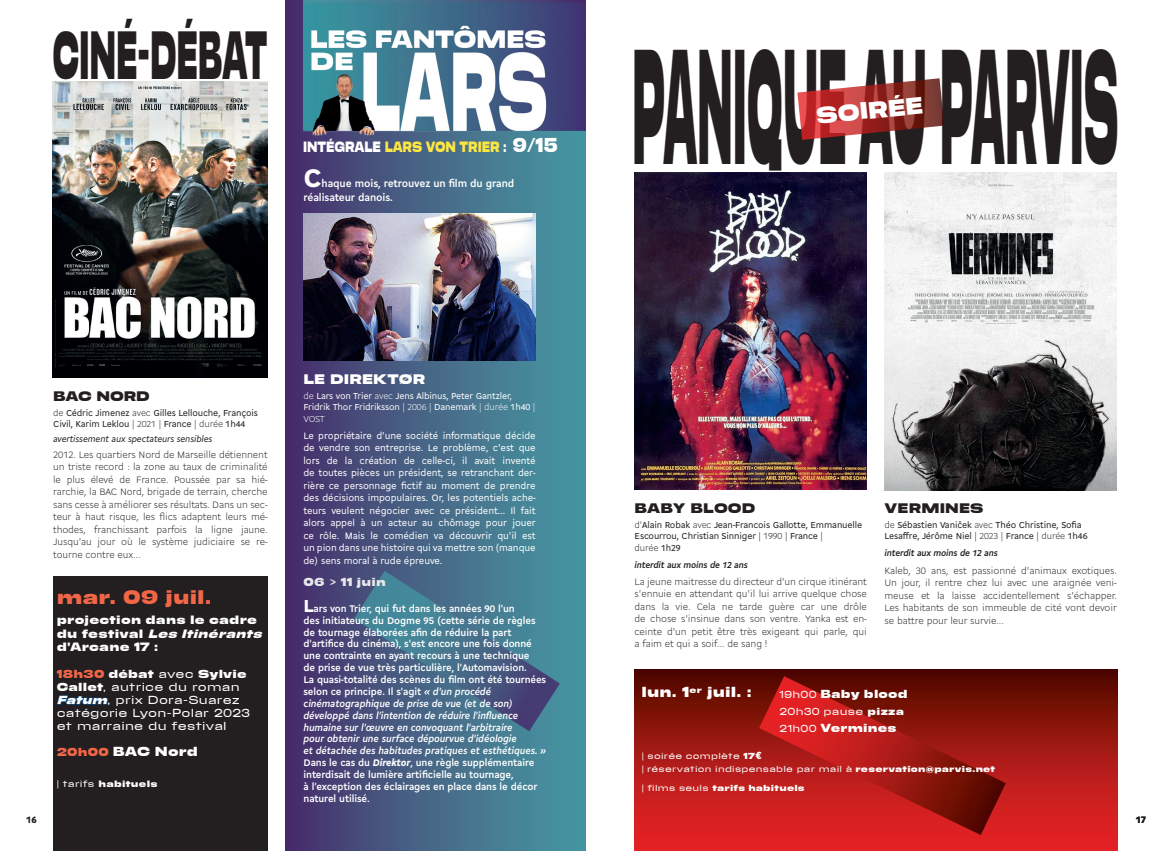
<style>
.page{position:relative;width:1170px;height:851px;background:#fff}
.page>*{position:absolute;margin:0;border:0;box-sizing:border-box;transform-origin:0 0}
.t1{font:900 140.12px "Media Sans Text Extended";letter-spacing:-.01em;color:#231f20;scale:.22 1}
.t2{font:900 58.5px "Media Sans Text Extended";letter-spacing:-.01em;color:#231f20;scale:.4 1}
.t3{font:900 27.5px "Cogito";color:#fff}
.t4{font:900 20.25px "Media Sans Text Extended";color:#fff;scale:.94 1}
.t5{font:900 17.25px "Media Sans Text Extended";color:#fff;scale:.81 1}
.TEXTE{font:900 16.88px "Media Sans Text Extended";letter-spacing:.005em;color:#f26648}
.t6{font:900 12.88px "Media Sans Text Extended";letter-spacing:-.01em;color:#fee642;scale:.71 1}
.TEXTE-2{font:900 12.5px "Media Sans Text Extended";letter-spacing:.015em;color:#fff}
.TITRE{font:900 11.88px "Media Sans Text Extended";letter-spacing:.01em;color:#231f20}
.TITRE-2{font:900 11.88px "Media Sans Text Extended";letter-spacing:.01em;color:#fff}
.TEXTE-3{font:900 11.25px "Media Sans Text Extended";letter-spacing:.015em;color:#fff}
.t7{font:700 11px/13.8px "Cogito";letter-spacing:-.01em;color:#fff}
.t8{font:700 10.38px/11.9px "Cogito";letter-spacing:-.01em;color:#fff}
.TEXTE-4{font:900 10.38px/13.8px "Media Sans Text Extended";letter-spacing:.02em;color:#fff}
.INFOS{font:300 10px/12.5px "Cogito";letter-spacing:-.01em;color:#231f20;text-align:justify}
.TITRE-3{font:10px/12.5px "Cogito";letter-spacing:-.01em;color:#fff;text-align:justify}
.TEXTE-5{font:300 10px/13.1px "Media Sans Text Extended";letter-spacing:.02em;color:#fff}
.TEXTE-6{font:900 10px "Media Sans Text Extended";letter-spacing:.02em;color:#fff}
.TITRE-4{font:900 10px "Media Sans Text Extended";letter-spacing:.02em;color:#e6e7e9}
.t9{font:900 10px "Cogito";color:#231f20}
.TITRE-5{font:9.38px/11.2px "Cogito";letter-spacing:-.015em;color:#231f20}
.TITRE-6{font:9.38px/11.2px "Cogito";letter-spacing:-.015em;color:#fff}
.INFOS-2{font:italic 700 9.38px "Cogito";letter-spacing:-.015em;color:#231f20}
.TITRE-7{font:italic 9.38px "Cogito";letter-spacing:-.015em;color:#231f20}
.TEXTE-7{font:300 8.75px "Media Sans Text Extended";letter-spacing:.03em;color:#fff}
.TEXTE-8{font:900 7.88px "Media Sans Text Extended";letter-spacing:.03em;color:#fff}
.TEXTE-9{font:300 7.5px "Media Sans Text Extended";letter-spacing:.03em;color:#fff}
.TEXTE-10{font:900 7.5px "Media Sans Text Extended";letter-spacing:.035em;color:#fff}
.s1{color:#fff}
.s2{font-weight:300}
.s3{font-style:italic}
.s4{font-weight:900;color:#f26648}
.s5{font-weight:900}
.s6{font-weight:900;font-style:italic;color:#075795}
.s7{font-size:10px;color:#f26648}
.s8{font-weight:900;font-size:18.75px}
.s9{font-weight:900;font-style:italic}
.s10{font-weight:300;font-size:8.75px}
.s11{font-family:"Cogito";font-weight:900;font-size:11.25px}
</style>
<div class="page">
<img style="left:634px;top:172px;width:232px;height:318px">
<img style="left:884px;top:172px;width:232px;height:318px">
<div style="left:635px;top:669px;width:481px;height:181px;background:linear-gradient(to bottom,#550b00,#f4262a)"></div>
<svg style="left:759px;top:676px;width:246px;height:158px;background:#a31813"></svg>
<svg style="left:797px;top:78px;width:147px;height:62px"></svg>
<div style="left:285px;top:0;width:300px;height:850px;background:linear-gradient(to right,#472f6b,#469ca3)"></div>
<img style="left:303px;top:213px;width:232px;height:148px">
<svg style="left:354px;top:570px;width:206px;height:161px;background:#466d8b"></svg>
<div style="left:303px;top:0;width:282px;height:127px;background:linear-gradient(to right,#469ca3,#47306c)"></div>
<img style="left:303px;top:4px;width:282px;height:131px">
<img style="left:53px;top:81px;width:215px;height:296px">
<div style="left:53px;top:576px;width:215px;height:274px;background:#231f20"></div>
<p class="t2" style="left:52px;top:7px;width:539px">CINÉ-DÉBAT</p>
<p class="t6" style="left:303px;top:136px;width:288px"><span class="s1">INTÉGRALE</span> LARS VON TRIER <span class="s1">:</span></p>
<p class="t5" style="left:512px;top:131px;width:58px">9/15</p>
<p class="t3" style="left:303px;top:158px;width:20px">C</p>
<p class="t7" style="left:303px;top:175px;width:212px;text-indent:18px">haque mois, retrouvez un film du grand réalisateur danois.</p>
<p class="TITRE" style="left:53px;top:386px;width:98px">BAC NORD</p>
<p class="TITRE-5" style="left:53px;top:406px;width:206px"><span class="s2">de</span> Cédric Jimenez <span class="s2">avec</span> Gilles Lellouche, François<br>Civil, Karim Leklou <span class="s2">| 2021 |</span> France <span class="s2">| durée</span> 1h44</p>
<p class="TITRE-7" style="left:53px;top:432px;width:161px">avertissement aux spectateurs sensibles</p>
<p class="INFOS" style="left:53px;top:447px;width:216px">2012. Les quartiers Nord de Marseille détiennent un triste record : la zone au taux de criminalité le plus élevé de France. Poussée par sa hié&shy;rarchie, la BAC Nord, brigade de terrain, cherche sans cesse à améliorer ses résultats. Dans un sec&shy;teur à haut risque, les flics adaptent leurs mé&shy;thodes, franchissant parfois la ligne jaune.<br>Jusqu'au jour où le système judiciaire se re&shy;tourne contre eux…</p>
<p class="TEXTE" style="left:57px;top:583px;width:156px">mar. 09 juil.</p>
<p class="TEXTE-4" style="left:57px;top:611px;width:211px">projection dans le cadre d u f e s t i v a l <span class="s3">Les Itinérants </span>d'Arcane 17 :</p>
<p class="TEXTE-5" style="left:57px;top:666px;width:195px"><span class="s4">18h30</span> <span class="s5">débat</span> avec <span class="s5">Sylvie<br>Callet</span>, autrice du roman<br><span class="s6">Fatum</span>, prix Dora-Suarez catégorie Lyon-Polar 2023 et marraine du festival</p>
<p class="TEXTE-3" style="left:57px;top:741px;width:143px"><span class="s7">20h00</span> BAC Nord</p>
<p class="TEXTE-8" style="left:57px;top:777px;width:102px"><span class="s2">| tarifs</span> habituels</p>
<p class="TITRE-2" style="left:303px;top:369px;width:123px">LE DIREKTØR</p>
<p class="TITRE-6" style="left:303px;top:389px;width:233px"><span class="s2">de</span> Lars von Trier <span class="s2">avec</span> Jens Albinus, Peter Gantzler,<br>Fridrik Thor Fridriksson <span class="s2">| 2006 |</span> Danemark <span class="s2">| durée</span> 1h40 <span class="s2">|<br>VOST</span></p>
<p class="TITRE-3" style="left:303px;top:428px;width:234px">Le propriétaire d'une société informatique décide de vendre son entreprise. Le problème, c'est que lors de la création de celle-ci, il avait inventé de toutes pièces un président, se retranchant der&shy;rière ce personnage fictif au moment de prendre des décisions impopulaires. Or, les potentiels ache&shy;teurs veulent négocier avec ce président... Il fait alors appel à un acteur au chômage pour jouer ce rôle. Mais le comédien va découvrir qu'il est un pion dans une histoire qui va mettre son (manque de) sens moral à rude épreuve.</p>
<p class="TITRE-4" style="left:303px;top:573px;width:84px">06 &gt; 11 juin</p>
<p class="t8" style="left:303px;top:601px;width:244px"><span class="s8">L</span>ars von Trier, qui fut dans les années 90 l'un<br>des initiateurs du Dogme 95 (cette série de règles de tournage élaborées afin de réduire la part d'artifice du cinéma), s'est encore une fois donné une contrainte en ayant recours à une technique<br>de prise de vue très particulière, l'Automavision.<br>La quasi-totalité des scènes du film ont été tournées selon ce principe. Il s'agit <span class="s3">« d'un procédé cinématographique de prise de vue (et de son) développé dans l'intention de réduire l'influence humaine sur l'œuvre en convoquant l'arbitraire<br>pour obtenir une surface dépourvue d'idéologie<br>et détachée des habitudes pratiques et esthétiques. » </span>Dans le cas du <span class="s9">Direktor</span>, une règle supplémentaire interdisait de lumière artificielle au tournage,<br>à l'exception des éclairages en place dans le décor naturel utilisé.</p>
<p class="t1" style="left:632px;top:-9px;width:2211px">PANIQUE AU PARVIS</p>
<p class="t4" style="left:814px;top:99px;width:116px;rotate:-6deg">SOIRÉE</p>
<p class="TITRE" style="left:634px;top:498px;width:122px">BABY BLOOD</p>
<p class="TITRE-5" style="left:634px;top:518px;width:229px"><span class="s2">d'</span>Alain Robak <span class="s2">avec</span> Jean-Francois Gallotte, Emmanuelle<br>Escourrou, Christian Sinniger <span class="s2">| 1990 |</span> France <span class="s2">|<br>durée</span> 1h29</p>
<p class="INFOS-2" style="left:634px;top:558px;width:115px">interdit aux moins de 12 ans</p>
<p class="INFOS" style="left:634px;top:574px;width:234px">La jeune maitresse du directeur d'un cirque itinérant s'ennuie en attendant qu'il lui arrive quelque chose dans la vie. Cela ne tarde guère car une drôle de chose s'insinue dans son ventre. Yanka est en&shy;ceinte d'un petit être très exigeant qui parle, qui a faim et qui a soif... de sang !</p>
<p class="TITRE" style="left:884px;top:498px;width:100px">VERMINES</p>
<p class="TITRE-5" style="left:884px;top:518px;width:204px"><span class="s2">de</span> Sébastien Vaniček <span class="s2">avec</span> Théo Christine, Sofia<br>Lesaffre, Jérôme Niel <span class="s2">| 2023 |</span> France <span class="s2">| durée</span> 1h46</p>
<p class="INFOS-2" style="left:884px;top:546px;width:115px">interdit aux moins de 12 ans</p>
<p class="INFOS" style="left:884px;top:563px;width:234px">Kaleb, 30 ans, est passionné d'animaux exotiques.<br>Un jour, il rentre chez lui avec une araignée veni&shy;meuse et la laisse accidentellement s'échapper.<br>Les habitants de son immeuble de cité vont devoir se battre pour leur survie...</p>
<p class="TEXTE-2" style="left:641px;top:681px;width:112px">lun. 1<sup>er</sup> juil. :</p>
<p class="TEXTE-6" style="left:779px;top:685px;width:130px"><span class="s10">19h00</span> Baby blood</p>
<p class="TEXTE-7" style="left:779px;top:704px;width:126px">20h30 pause <span class="s5">pizza</span></p>
<p class="TEXTE-6" style="left:779px;top:719px;width:118px"><span class="s10">21h00</span> Vermines</p>
<p class="TEXTE-9" style="left:641px;top:750px;width:121px">| soirée complète <span class="s5">17</span><span class="s11">€</span></p>
<p class="TEXTE-9" style="left:641px;top:763px;width:355px">| réservation indispensable par mail à <span class="s5">reservation@parvis.net</span></p>
<p class="TEXTE-10" style="left:641px;top:782px;width:164px"><span class="s2">| films seuls</span> tarifs habituels</p>
<p class="t9" style="left:26px;top:812px;width:12px">16</p>
<p class="t9" style="left:1135px;top:812px;width:12px">17</p>
</div>
